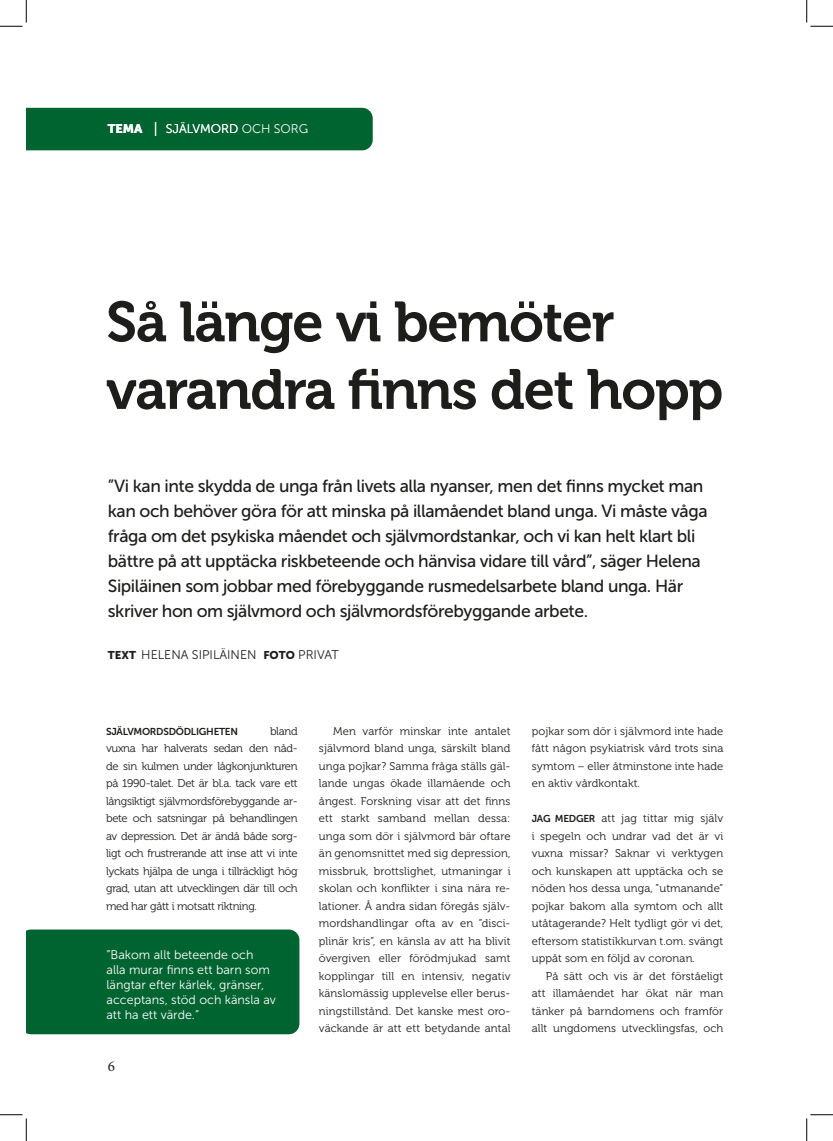
<style>
.page{position:relative;width:833px;height:1141px;background:#fff}
.page>*{position:absolute;margin:0;border:0;box-sizing:border-box;transform-origin:0 0}
.t1{font:56.25px "Museo 700";letter-spacing:-.025em;color:#1d1d1b}
.t2{font:20px "Museo Sans 100";color:#fff}
.t3{font:17.5px/25px "Museo Sans 500";letter-spacing:-.025em;color:#1d1d1b}
.t4{font:15px "Minion Pro";color:#1d1d1b}
.t5{font:12.5px/15px "Museo Sans 300";color:#fff}
.t6{font:12.5px "Museo Sans 300";color:#1d1d1b}
.t7{font:12.5px "Museo Sans 900";color:#fff}
.t8{font:11.25px/17.5px "Museo 300";letter-spacing:.01em;color:#1d1d1b;text-align:justify}
.t9{font:10px "Museo Sans 700";letter-spacing:-.025em;color:#1d1d1b}
.s1{font-family:"Museo Sans 900";font-size:11.25px}
.s2{font-family:"Museo Sans 700";font-size:10px}
</style>
<div class="page">
<div style="left:26px;top:108px;width:346px;height:42px;background:#006431"></div>
<div style="left:26px;top:929px;width:273px;height:105px;background:#006431"></div>
<svg style="left:0;top:0;width:27px;height:27px"></svg>
<svg style="left:0;top:1114px;width:27px;height:26px"></svg>
<svg style="left:806px;top:0;width:26px;height:27px"></svg>
<svg style="left:806px;top:1114px;width:26px;height:26px"></svg>
<p class="t7" style="left:108px;top:122px;width:36px">TEMA</p>
<p class="t2" style="left:153px;top:118px;width:7px">I</p>
<p class="t5" style="left:166px;top:121px;width:144px">SJÄLVMORD OCH SORG</p>
<p class="t1" style="left:106px;top:290px;width:510px">Så länge vi bemöter</p>
<p class="t1" style="left:106px;top:358px;width:618px">varandra finns det hopp</p>
<p class="t3" style="left:108px;top:474px;width:601px">”Vi kan inte skydda de unga från livets alla nyanser, men det finns mycket man kan och behöver göra för att minska på illamåendet bland unga. Vi måste våga fråga om det psykiska måendet och självmordstankar, och vi kan helt klart bli bättre på att upptäcka riskbeteende och hänvisa vidare till vård”, säger Helena Sipiläinen som jobbar med förebyggande rusmedelsarbete bland unga. Här skriver hon om självmord och självmordsförebyggande arbete.</p>
<p class="t6" style="left:108px;top:648px;width:232px"><span class="s1">TEXT</span> HELENA SIPILÄINEN <span class="s1">FOTO</span> PRIVAT</p>
<p class="t9" style="left:106px;top:725px;width:133px">SJÄLVMORDSDÖDLIGHETEN</p>
<p class="t8" style="left:106px;top:722px;width:193px;text-indent:164px">bland vuxna har halverats sedan den nåd&shy;de sin kulmen under lågkonjunkturen på 1990-talet. Det är bl.a. tack vare ett långsiktigt självmordsförebyggande ar&shy;bete och satsningar på behandlingen av depression. Det är ändå både sorg&shy;ligt och frustrerande att inse att vi inte lyckats hjälpa de unga i tillräckligt hög grad, utan att utvecklingen där till och med har gått i motsatt riktning.</p>
<p class="t8" style="left:319px;top:722px;width:193px;text-indent:14px">Men varför minskar inte antalet självmord bland unga, särskilt bland unga pojkar? Samma fråga ställs gäl&shy;lande ungas ökade illamående och ångest. Forskning visar att det finns ett starkt samband mellan dessa: unga som dör i självmord bär oftare än genomsnittet med sig depression, missbruk, brottslighet, utmaningar i skolan och konflikter i sina nära re&shy;lationer. Å andra sidan föregås själv&shy;mordshandlingar ofta av en ”disci&shy;plinär kris”, en känsla av att ha blivit övergiven eller förödmjukad samt kopplingar till en intensiv, negativ känslomässig upplevelse eller berus&shy;ningstillstånd. Det kanske mest oro&shy;väckande är att ett betydande antal</p>
<p class="t8" style="left:531px;top:722px;width:193px">pojkar som dör i självmord inte hade fått någon psykiatrisk vård trots sina symtom – eller åtminstone inte hade en aktiv vårdkontakt.</p>
<p class="t8" style="left:531px;top:809px;width:193px"><span class="s2">JAG MEDGER</span> att jag tittar mig själv i spegeln och undrar vad det är vi vuxna missar? Saknar vi verktygen och kunskapen att upptäcka och se nöden hos dessa unga, ”utmanande” pojkar bakom alla symtom och allt utåtagerande? Helt tydligt gör vi det, eftersom statistikkurvan t.om. svängt uppåt som en följd av coronan.</p>
<p class="t8" style="left:531px;top:967px;width:193px;text-indent:14px">På sätt och vis är det förståeligt att illamåendet har ökat när man tänker på barndomens och framför allt ungdomens utvecklingsfas, och</p>
<p class="t5" style="left:106px;top:946px;width:171px">”Bakom allt beteende och<br>alla murar finns ett barn som längtar efter kärlek, gränser, acceptans, stöd och känsla av att ha ett värde.”</p>
<h3 class="t4" style="left:108px;top:1055px;width:9px">6</h3>
</div>
